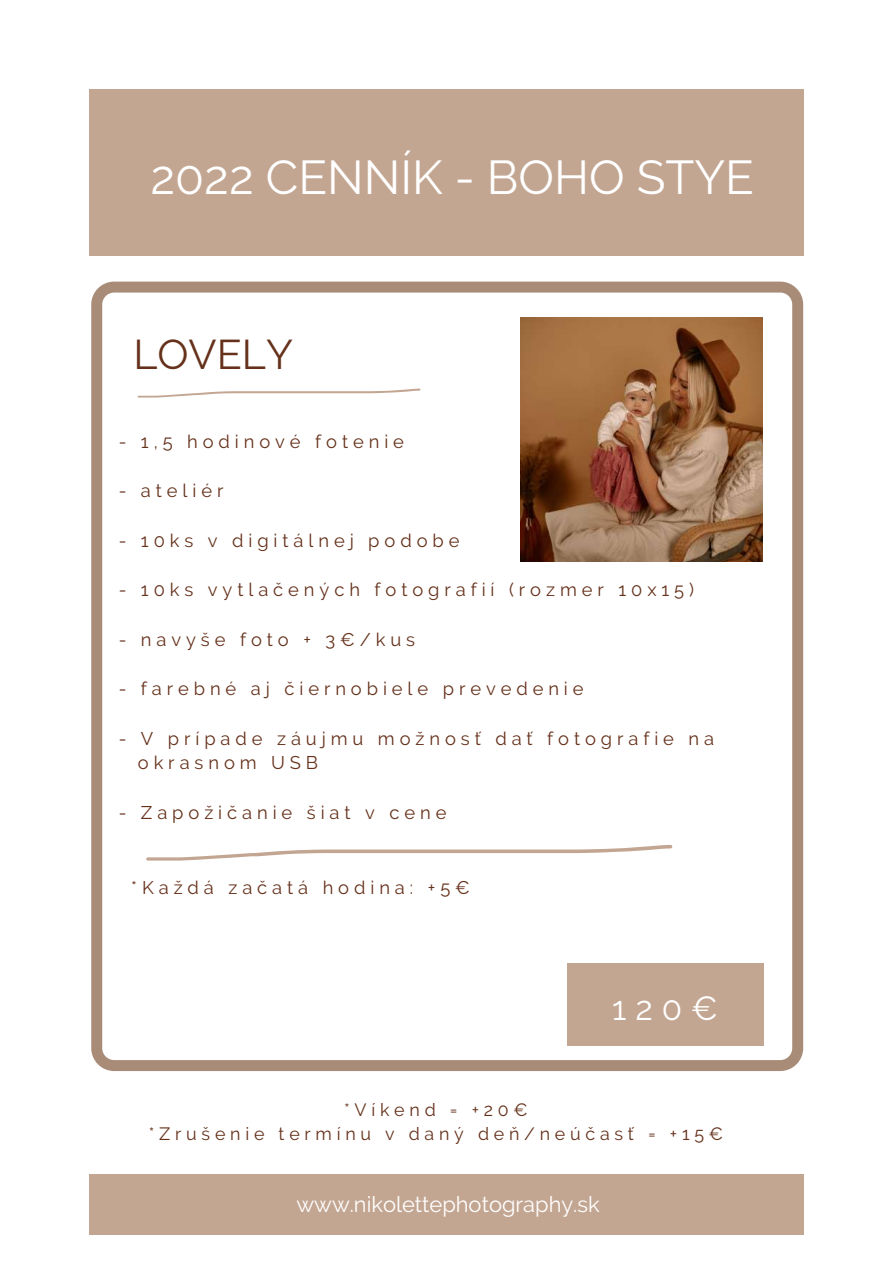
<style>
.page{position:relative;width:893px;height:1264px;background:#fff}
.page>*{position:absolute;margin:0;border:0;box-sizing:border-box;transform-origin:0 0}
.t1{font:47.4px "Raleway";color:#fff}
.t2{font:41.4px "Raleway";color:#65311b}
.t3{font:33.3px "Raleway";color:#fff}
.t4{font:21.9px "Raleway";color:#fff}
.t5{font:18.3px/24.8px "Raleway";letter-spacing:.27em;color:#65311b}
.t6{font:17.85px/24.8px "Raleway";letter-spacing:.27em;color:#65311b;text-align:center}
</style>
<div class="page">
<div style="left:89px;top:89px;width:714px;height:167px;background:#c3a692"></div>
<div style="left:89px;top:1173px;width:714px;height:61px;background:#c3a692"></div>
<svg style="left:91px;top:281px;width:712px;height:790px"></svg>
<div style="left:566px;top:963px;width:197px;height:82px;background:#c3a692"></div>
<img style="left:520px;top:318px;width:243px;height:244px">
<svg style="left:137px;top:388px;width:283px;height:9px"></svg>
<svg style="left:146px;top:844px;width:526px;height:16px"></svg>
<h1 class="t1" style="left:150px;top:149px;width:605px">2022 CENNÍK - BOHO STYE</h1>
<h2 class="t2" style="left:133px;top:330px;width:161px">LOVELY</h2>
<p class="t5" style="left:119px;top:429px;width:287px">- 1,5 hodinové fotenie</p>
<p class="t5" style="left:119px;top:478px;width:106px">- ateliér</p>
<p class="t5" style="left:119px;top:528px;width:342px">- 10ks v digitálnej podobe</p>
<p class="t5" style="left:119px;top:577px;width:577px">- 10ks vytlačených fotografií (rozmer 10x15)</p>
<p class="t5" style="left:119px;top:627px;width:298px">- navyše foto + 3€/kus</p>
<p class="t5" style="left:119px;top:676px;width:466px">- farebné aj čiernobiele prevedenie</p>
<p class="t5" style="left:138px;top:725px;width:577px;text-indent:-19px">- V prípade záujmu možnosť dať fotografie na okrasnom USB</p>
<p class="t5" style="left:119px;top:800px;width:329px">- Zapožičanie šiat v cene</p>
<p class="t5" style="left:131px;top:875px;width:340px">*Každá začatá hodina: +5€</p>
<h3 class="t3" style="left:612px;top:988px;width:107px">120€</h3>
<p class="t6" style="left:149px;top:1097px;width:576px">*Víkend = +20€<br>*Zrušenie termínu v daný deň/neúčasť = +15€</p>
<p class="t4" style="left:296px;top:1191px;width:305px">www.nikolettephotography.sk</p>
</div>
